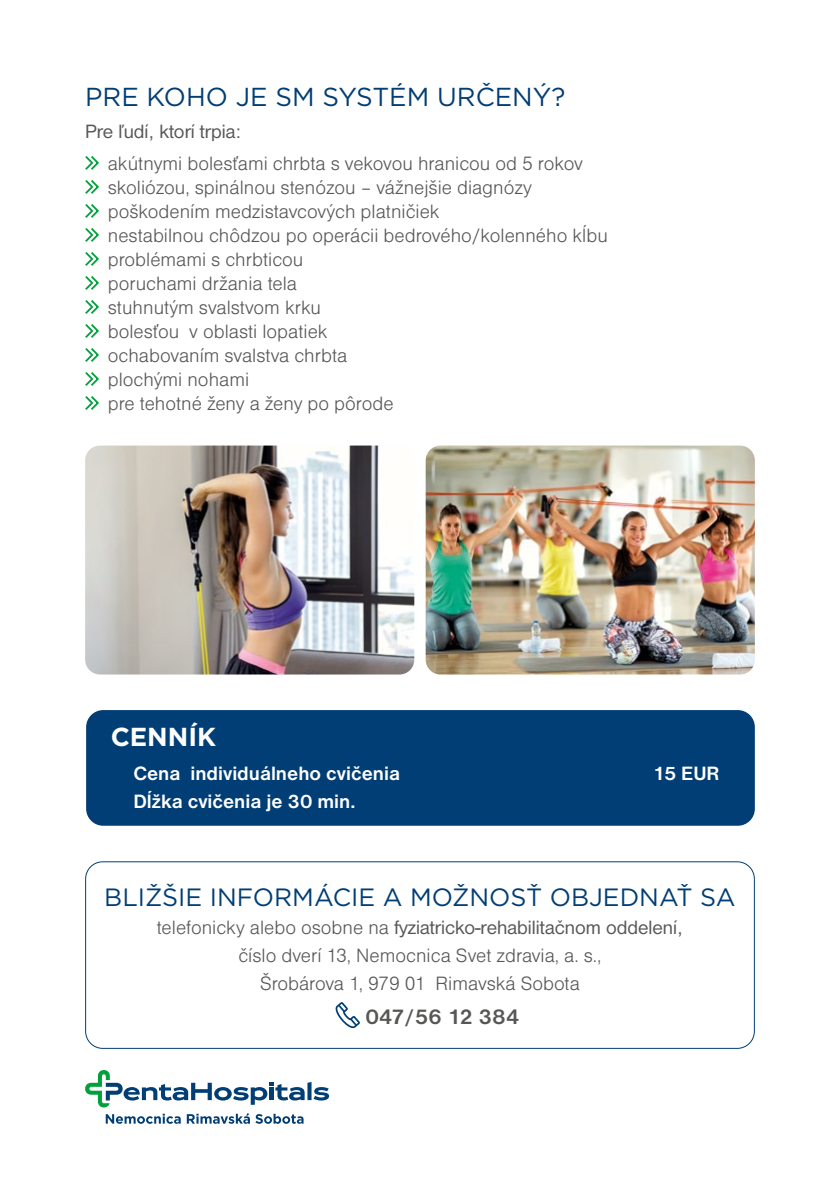
<style>
.page{position:relative;width:840px;height:1191px;background:#fff}
.page>*{position:absolute;margin:0;border:0;box-sizing:border-box;transform-origin:0 0}
.t1{font:26px "Gotham";color:#003e75}
.t2{font:700 26px "Gotham";color:#fff}
.t3{font:25px "Gotham";color:#003e75}
.t4{font:700 22px "Nimbus Sans DOT";letter-spacing:-.005em;color:#575756}
.t5{font:20px/24px "Nimbus Sans DOT Ligh";color:#575756;text-align:center}
.t6{font:20px "Nimbus Sans DOT";color:#575756}
.t7{font:700 20px "Nimbus Sans DOT";color:#fff}
.s1{font-family:"Nimbus Sans DOT Ligh"}
</style>
<div class="page">
<img style="left:85px;top:445px;width:329px;height:229px">
<img style="left:425px;top:445px;width:329px;height:229px">
<svg style="left:335px;top:1002px;width:24px;height:26px"></svg>
<div style="left:85px;top:861px;width:669px;height:187px;border:1px solid #003e75;border-radius:17px"></div>
<svg style="left:85px;top:156px;width:14px;height:14px"></svg>
<svg style="left:85px;top:180px;width:14px;height:14px"></svg>
<svg style="left:85px;top:204px;width:14px;height:14px"></svg>
<svg style="left:85px;top:228px;width:14px;height:14px"></svg>
<svg style="left:85px;top:252px;width:14px;height:14px"></svg>
<svg style="left:85px;top:276px;width:14px;height:14px"></svg>
<svg style="left:85px;top:300px;width:14px;height:14px"></svg>
<svg style="left:85px;top:324px;width:14px;height:14px"></svg>
<svg style="left:85px;top:348px;width:14px;height:14px"></svg>
<svg style="left:85px;top:372px;width:14px;height:14px"></svg>
<svg style="left:85px;top:396px;width:14px;height:14px"></svg>
<div style="left:86px;top:710px;width:668px;height:115px;background:#003e75;border-radius:17px"></div>
<svg style="left:106px;top:1113px;width:75px;height:10px"></svg>
<svg style="left:187px;top:1113px;width:116px;height:10px"></svg>
<svg style="left:85px;top:1070px;width:244px;height:37px"></svg>
<h1 class="t1" style="left:85px;top:82px;width:481px">PRE KOHO JE SM SYSTÉM URČENÝ?</h1>
<p class="t6" style="left:85px;top:124px;width:158px">Pre ľudí, ktorí trpia:</p>
<p class="t5" style="left:108px;top:151px;width:501px;text-align:left">akútnymi bolesťami chrbta s vekovou hranicou od 5 rokov skoliózou, spinálnou stenózou – vážnejšie diagnózy poškodením medzistavcových platničiek<br>nestabilnou chôdzou po operácii bedrového/kolenného kĺbu problémami s chrbticou<br>poruchami držania tela<br>stuhnutým svalstvom krku<br>bolesťou v oblasti lopatiek<br>ochabovaním svalstva chrbta<br>plochými nohami<br>pre tehotné ženy a ženy po pôrode</p>
<h1 class="t2" style="left:111px;top:722px;width:107px">CENNÍK</h1>
<p class="t7" style="left:133px;top:763px;width:268px">Cena individuálneho cvičenia</p>
<p class="t7" style="left:652px;top:763px;width:68px">15 EUR</p>
<p class="t7" style="left:133px;top:791px;width:223px">Dĺžka cvičenia je 30 min.</p>
<p class="t3" style="left:104px;top:883px;width:632px">BLIŽŠIE INFORMÁCIE A MOŽNOSŤ OBJEDNAŤ SA</p>
<p class="t6" style="left:157px;top:920px;width:527px"><span class="s1">telefonicky alebo osobne na</span> fyziatricko-rehabilitačnom oddelení,</p>
<p class="t5" style="left:238px;top:941px;width:364px;line-height:28px">číslo dverí 13, Nemocnica Svet zdravia, a. s.,<br>Šrobárova 1, 979 01 Rimavská Sobota</p>
<p class="t4" style="left:365px;top:1005px;width:155px">047/56 12 384</p>
</div>
